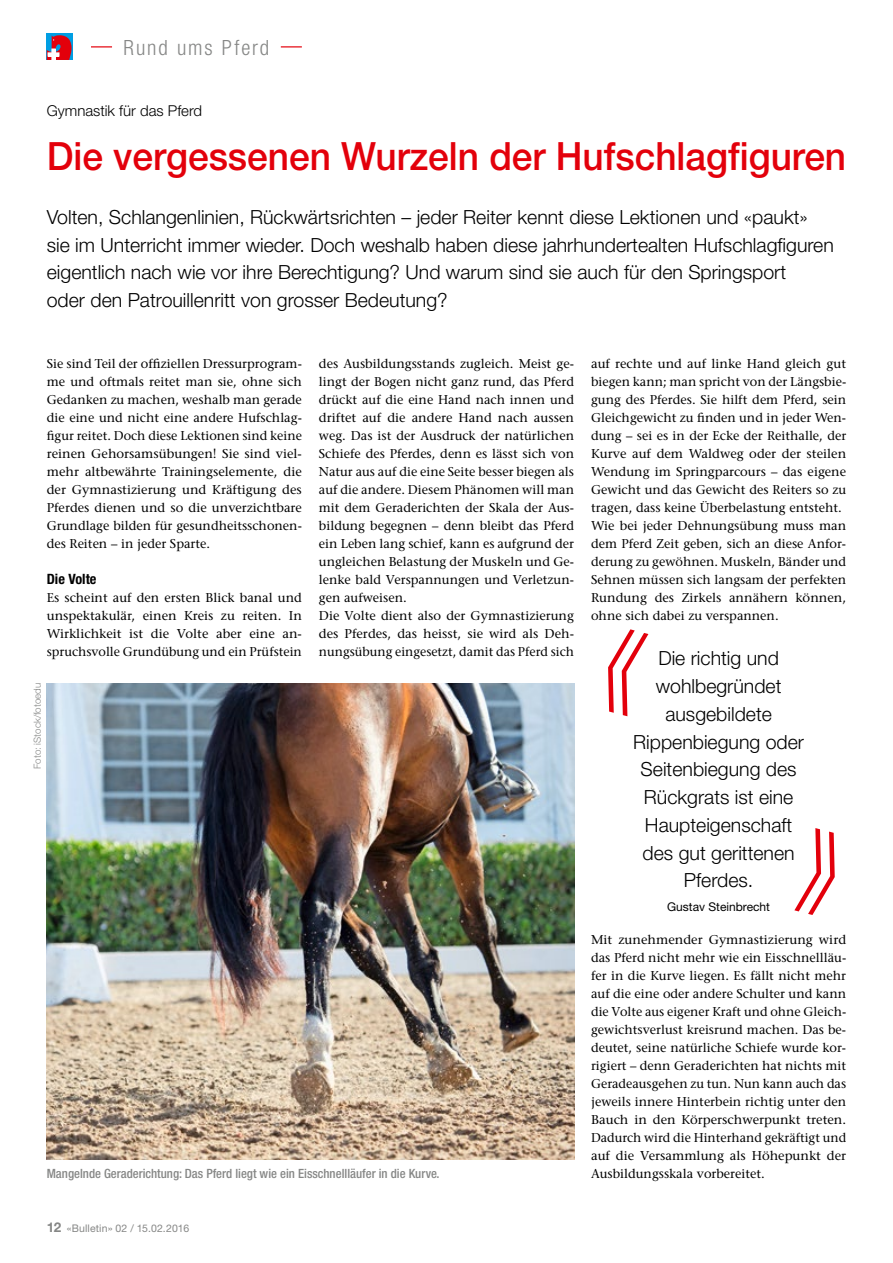
<style>
.page{position:relative;width:893px;height:1263px;background:#fff}
.page>*{position:absolute;margin:0;border:0;box-sizing:border-box;transform-origin:0 0}
.t1{font:500 39px "Helvetica Neue LT Std";color:#e3000b;scale:.95 1}
.t2{font:300 condensed 21px "Helvetica Neue LT Std";letter-spacing:.09em;color:#868786}
.t3{font:300 19.5px/27.8px "Helvetica Neue LT Std";color:#000}
.t4{font:300 15px "Helvetica Neue LT Std";color:#000}
.t5{font:700 condensed 14.25px "Helvetica Neue LT Std";color:#000}
.t6{font:500 12.75px/18px "Stone Serif Std";color:#000;text-align:justify}
.t7{font:500 condensed 12.75px "Helvetica Neue LT Std";color:#868786}
.t8{font:12px "Helvetica Neue LT Std";color:#000}
.t9{font:10.5px "Helvetica Neue LT Std";letter-spacing:.015em;color:#868786}
.t10{font:300 9.75px "Helvetica Neue LT Std";color:#868786}
.s1{font-weight:700;font-size:13.5px}
</style>
<div class="page">
<div style="left:47px;top:34px;width:26px;height:26px;background:#009ee3"></div>
<svg style="left:47px;top:35px;width:25px;height:25px"></svg>
<svg style="left:91px;top:46px;width:21px;height:1px"></svg>
<svg style="left:281px;top:46px;width:21px;height:1px"></svg>
<img style="left:47px;top:683px;width:527px;height:477px">
<svg style="left:794px;top:828px;width:41px;height:87px"></svg>
<svg style="left:608px;top:629px;width:40px;height:87px"></svg>
<h2 class="t2" style="left:124px;top:35px;width:147px">Rund ums Pferd</h2>
<p class="t4" style="left:47px;top:101px;width:157px">Gymnastik für das Pferd</p>
<h1 class="t1" style="left:47px;top:133px;width:843px">Die vergessenen Wurzeln der Hufschlagfiguren</h1>
<p class="t3" style="left:47px;top:203px;width:789px">Volten, Schlangenlinien, Rückwärtsrichten – jeder Reiter kennt diese Lektionen und «paukt» sie im Unterricht immer wieder. Doch weshalb haben diese jahrhundertealten Hufschlagfiguren eigentlich nach wie vor ihre Berechtigung? Und warum sind sie auch für den Springsport<br>oder den Patrouillenritt von grosser Bedeutung?</p>
<p class="t6" style="left:47px;top:354px;width:257px">Sie sind Teil der offiziellen Dressurprogram&shy;me und oftmals reitet man sie, ohne sich Gedanken zu machen, weshalb man gerade die eine und nicht eine andere Hufschlag&shy;figur reitet. Doch diese Lektionen sind keine reinen Gehorsamsübungen! Sie sind viel&shy;mehr altbewährte Trainingselemente, die der Gymnastizierung und Kräftigung des Pferdes dienen und so die unverzichtbare Grundlage bilden für gesundheitsschonen&shy;des Reiten – in jeder Sparte.</p>
<p class="t5" style="left:47px;top:570px;width:51px">Die Volte</p>
<p class="t6" style="left:47px;top:588px;width:257px">Es scheint auf den ersten Blick banal und unspektakulär, einen Kreis zu reiten. In Wirklichkeit ist die Volte aber eine an&shy;spruchsvolle Grundübung und ein Prüfstein</p>
<p class="t10" style="left:32px;top:769px;width:87px;rotate:-90deg">Foto: iStock/fotoedu</p>
<p class="t6" style="left:319px;top:354px;width:257px;text-align:left">des Ausbildungsstands zugleich. Meist ge&shy;lingt der Bogen nicht ganz rund, das Pferd drückt auf die eine Hand nach innen und driftet auf die andere Hand nach aussen weg. Das ist der Ausdruck der natürlichen Schiefe des Pferdes, denn es lässt sich von Natur aus auf die eine Seite besser biegen als auf die andere. Diesem Phänomen will man mit dem Geraderichten der Skala der Aus&shy;bildung begegnen – denn bleibt das Pferd ein Leben lang schief, kann es aufgrund der ungleichen Belastung der Muskeln und Ge&shy;lenke bald Verspannungen und Verletzun&shy;gen aufweisen.<br>Die Volte dient also der Gymnastizierung des Pferdes, das heisst, sie wird als Deh&shy;nungsübung eingesetzt, damit das Pferd sich</p>
<p class="t6" style="left:591px;top:354px;width:257px;text-align:left">auf rechte und auf linke Hand gleich gut biegen kann; man spricht von der Längsbie&shy;gung des Pferdes. Sie hilft dem Pferd, sein Gleichgewicht zu finden und in jeder Wen&shy;dung – sei es in der Ecke der Reithalle, der Kurve auf dem Waldweg oder der steilen Wendung im Springparcours – das eigene Gewicht und das Gewicht des Reiters so zu tragen, dass keine Überbelastung entsteht.<br>Wie bei jeder Dehnungsübung muss man dem Pferd Zeit geben, sich an diese Anfor&shy;derung zu gewöhnen. Muskeln, Bänder und Sehnen müssen sich langsam der perfekten Rundung des Zirkels annähern können, ohne sich dabei zu verspannen.</p>
<h3 class="t3" style="left:633px;top:644px;width:172px;text-align:center">Die richtig und wohlbegründet ausgebildete<br>Rippenbiegung oder<br>Seitenbiegung des<br>Rückgrats ist eine<br>Haupteigenschaft des gut gerittenen<br>Pferdes.</h3>
<p class="t8" style="left:667px;top:899px;width:104px">Gustav Steinbrecht</p>
<p class="t7" style="left:47px;top:1166px;width:394px">Mangelnde Geraderichtung: Das Pferd liegt wie ein Eisschnellläufer in die Kurve.</p>
<p class="t9" style="left:47px;top:1222px;width:144px"><span class="s1">12</span> «Bulletin» 02 / 15.02.2016</p>
<p class="t6" style="left:591px;top:930px;width:257px">Mit zunehmender Gymnastizierung wird das Pferd nicht mehr wie ein Eisschnellläu&shy;fer in die Kurve liegen. Es fällt nicht mehr auf die eine oder andere Schulter und kann die Volte aus eigener Kraft und ohne Gleich&shy;gewichtsverlust kreisrund machen. Das be&shy;deutet, seine natürliche Schiefe wurde kor&shy;rigiert – denn Geraderichten hat nichts mit Geradeausgehen zu tun. Nun kann auch das jeweils innere Hinterbein richtig unter den Bauch in den Körperschwerpunkt treten.<br>Dadurch wird die Hinterhand gekräftigt und auf die Versammlung als Höhepunkt der Ausbildungsskala vorbereitet.</p>
</div>
